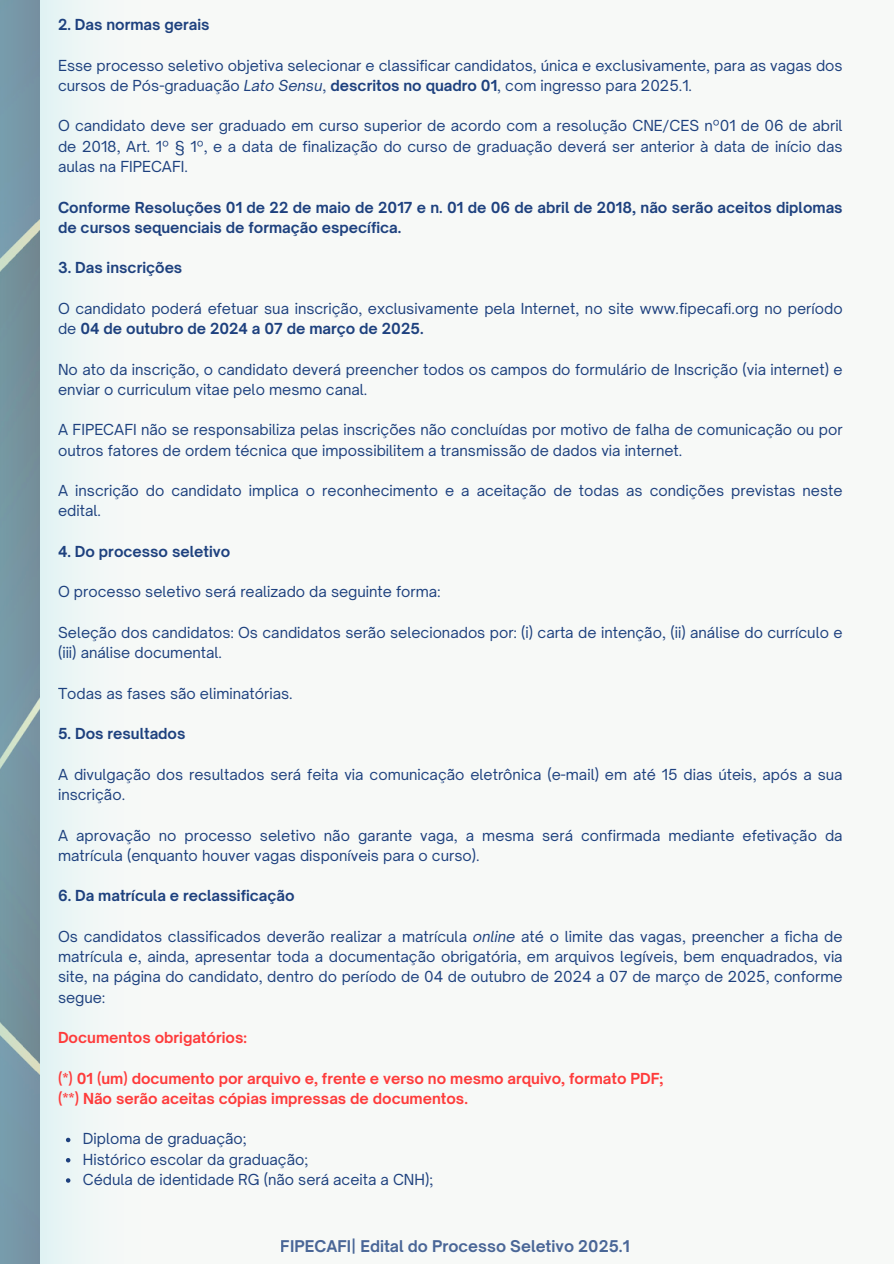
<style>
.page{position:relative;width:894px;height:1264px;background:#fff}
.page>*{position:absolute;margin:0;border:0;box-sizing:border-box;transform-origin:0 0}
.t1{font:700 15.45px "Open Sauce One";color:#123778}
.t2{font:14.55px/20.2px "Open Sauce One";color:#123778}
.t3{font:700 14.55px/20.2px "Open Sauce One";color:#123778}
.t4{font:700 14.55px/20.2px "Open Sauce One";color:#ff3131}
.s1{font-style:italic}
.s2{font-weight:700}
</style>
<div class="page">
<div style="left:0;top:0;width:893px;height:1263px;background:#f7f9f7"></div>
<svg style="left:0;top:0;width:78px;height:1263px"></svg>
<svg style="left:66px;top:1137px;width:4px;height:5px"></svg>
<svg style="left:66px;top:1157px;width:4px;height:5px"></svg>
<svg style="left:66px;top:1178px;width:4px;height:4px"></svg>
<p class="t3" style="left:58px;top:15px;width:153px">2. Das normas gerais</p>
<p class="t2" style="left:58px;top:55px;width:785px">Esse processo seletivo objetiva selecionar e classificar candidatos, única e exclusivamente, para as vagas dos cursos de Pós-graduação <span class="s1">Lato Sensu</span>, <span class="s2">descritos no quadro 01</span>, com ingresso para 2025.1.</p>
<p class="t2" style="left:58px;top:116px;width:785px;text-align:justify">O candidato deve ser graduado em curso superior de acordo com a resolução CNE/CES nº01 de 06 de abril de 2018, Art. 1º § 1º, e a data de finalização do curso de graduação deverá ser anterior à data de início das aulas na FIPECAFI.</p>
<p class="t3" style="left:58px;top:197px;width:785px">Conforme Resoluções 01 de 22 de maio de 2017 e n. 01 de 06 de abril de 2018, não serão aceitos diplomas de cursos sequenciais de formação específica.</p>
<p class="t3" style="left:58px;top:258px;width:126px">3. Das inscrições</p>
<p class="t2" style="left:58px;top:298px;width:785px">O candidato poderá efetuar sua inscrição, exclusivamente pela Internet, no site www.fipecafi.org no período de <span class="s2">04 de outubro de 2024 a 07 de março de 2025.</span></p>
<p class="t2" style="left:58px;top:359px;width:785px">No ato da inscrição, o candidato deverá preencher todos os campos do formulário de Inscrição (via internet) e enviar o curriculum vitae pelo mesmo canal.</p>
<p class="t2" style="left:58px;top:420px;width:786px">A FIPECAFI não se responsabiliza pelas inscrições não concluídas por motivo de falha de comunicação ou por outros fatores de ordem técnica que impossibilitem a transmissão de dados via internet.</p>
<p class="t2" style="left:58px;top:480px;width:785px">A inscrição do candidato implica o reconhecimento e a aceitação de todas as condições previstas neste edital.</p>
<p class="t3" style="left:58px;top:541px;width:174px">4. Do processo seletivo</p>
<p class="t2" style="left:58px;top:582px;width:383px">O processo seletivo será realizado da seguinte forma:</p>
<p class="t2" style="left:58px;top:622px;width:785px">Seleção dos candidatos: Os candidatos serão selecionados por: (i) carta de intenção, (ii) análise do currículo e (iii) análise documental.</p>
<p class="t2" style="left:58px;top:683px;width:236px">Todas as fases são eliminatórias.</p>
<p class="t3" style="left:58px;top:723px;width:129px">5. Dos resultados</p>
<p class="t2" style="left:58px;top:764px;width:785px">A divulgação dos resultados será feita via comunicação eletrônica (e-mail) em até 15 dias úteis, após a sua inscrição.</p>
<p class="t2" style="left:58px;top:825px;width:785px">A aprovação no processo seletivo não garante vaga, a mesma será confirmada mediante efetivação da matrícula (enquanto houver vagas disponíveis para o curso).</p>
<p class="t3" style="left:58px;top:885px;width:238px">6. Da matrícula e reclassificação</p>
<p class="t2" style="left:58px;top:926px;width:786px;text-align:justify">Os candidatos classificados deverão realizar a matrícula <span class="s1">online</span> até o limite das vagas, preencher a ficha de matrícula e, ainda, apresentar toda a documentação obrigatória, em arquivos legíveis, bem enquadrados, via site, na página do candidato, dentro do período de 04 de outubro de 2024 a 07 de março de 2025, conforme segue:</p>
<p class="t4" style="left:58px;top:1027px;width:190px">Documentos obrigatórios:</p>
<p class="t4" style="left:58px;top:1068px;width:607px">(*) 01 (um) documento por arquivo e, frente e verso no mesmo arquivo, formato PDF; (**) Não serão aceitas cópias impressas de documentos.</p>
<p class="t2" style="left:83px;top:1128px;width:352px">Diploma de graduação;<br>Histórico escolar da graduação;<br>Cédula de identidade RG (não será aceita a CNH);</p>
<p class="t1" style="left:281px;top:1236px;width:350px">FIPECAFI| Edital do Processo Seletivo 2025.1</p>
</div>
